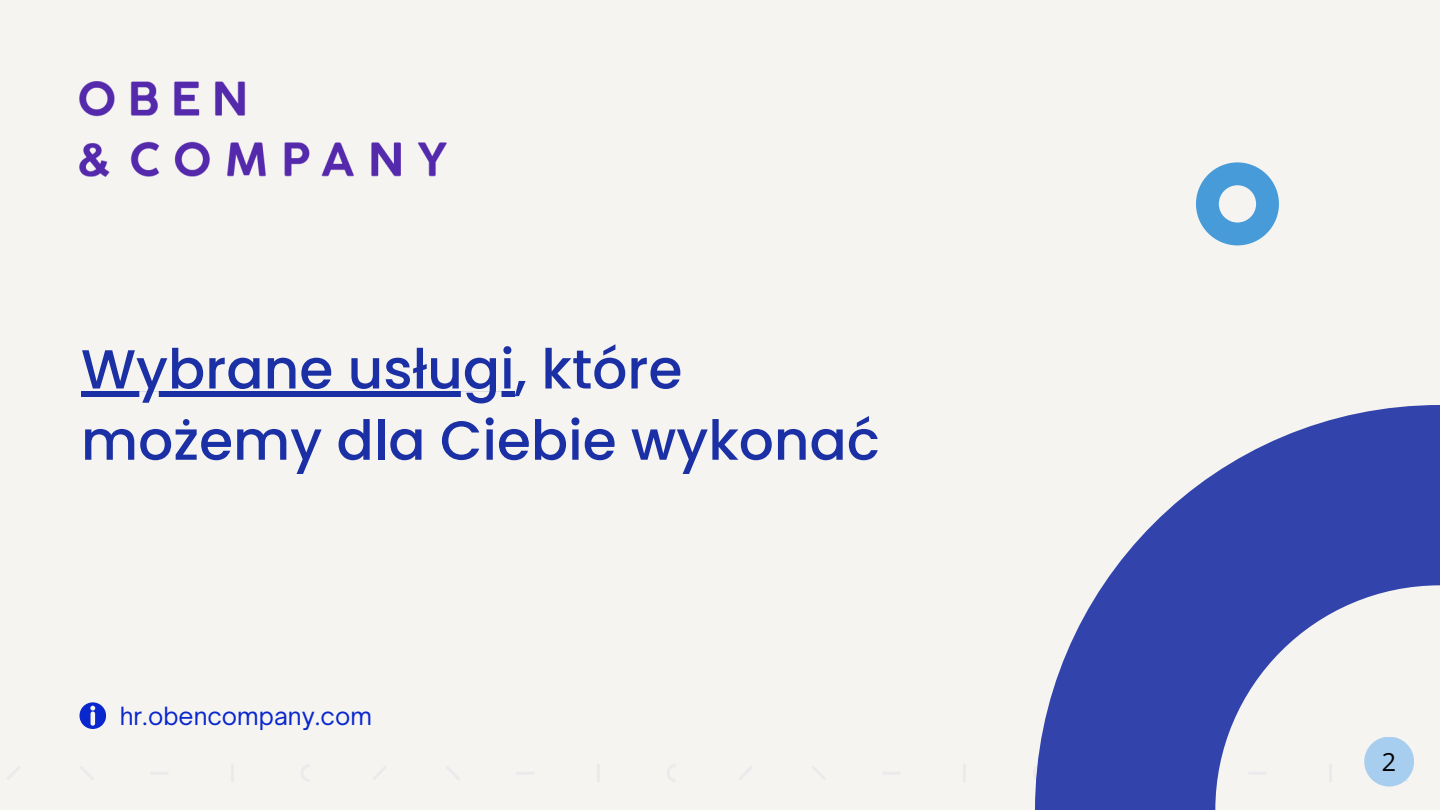
<style>
.page{position:relative;width:1440px;height:810px;background:#f5f4f1}
.page>*{position:absolute;margin:0;border:0;box-sizing:border-box;transform-origin:0 0}
.t1{font:500 55px/71.2px "Poppins";color:#1c30a5}
.t2{font:25.2px "Open Sans";color:#000}
.t3{font:24px "Open Sauce One";color:#0a27cd}
</style>
<div class="page">
<svg style="left:1035px;top:405px;width:405px;height:405px;fill:#3243ac"></svg>
<svg style="left:1196px;top:162px;width:83px;height:83px"></svg>
<div style="left:81px;top:392px;width:434px;height:5px;background:#1c30a5"></div>
<svg style="left:80px;top:702px;width:26px;height:27px"></svg>
<img style="left:80px;top:82px;width:366px;height:95px">
<div style="left:1364px;top:737px;width:50px;height:50px;background:#a7cdef;border-radius:50%"></div>
<p class="t1" style="left:81px;top:334px;width:800px">Wybrane usługi, które możemy dla Ciebie wykonać</p>
<h1 class="t3" style="left:120px;top:701px;width:254px">hr.obencompany.com</h1>
<p class="t2" style="left:1382px;top:744px;width:16px">2</p>
</div>
